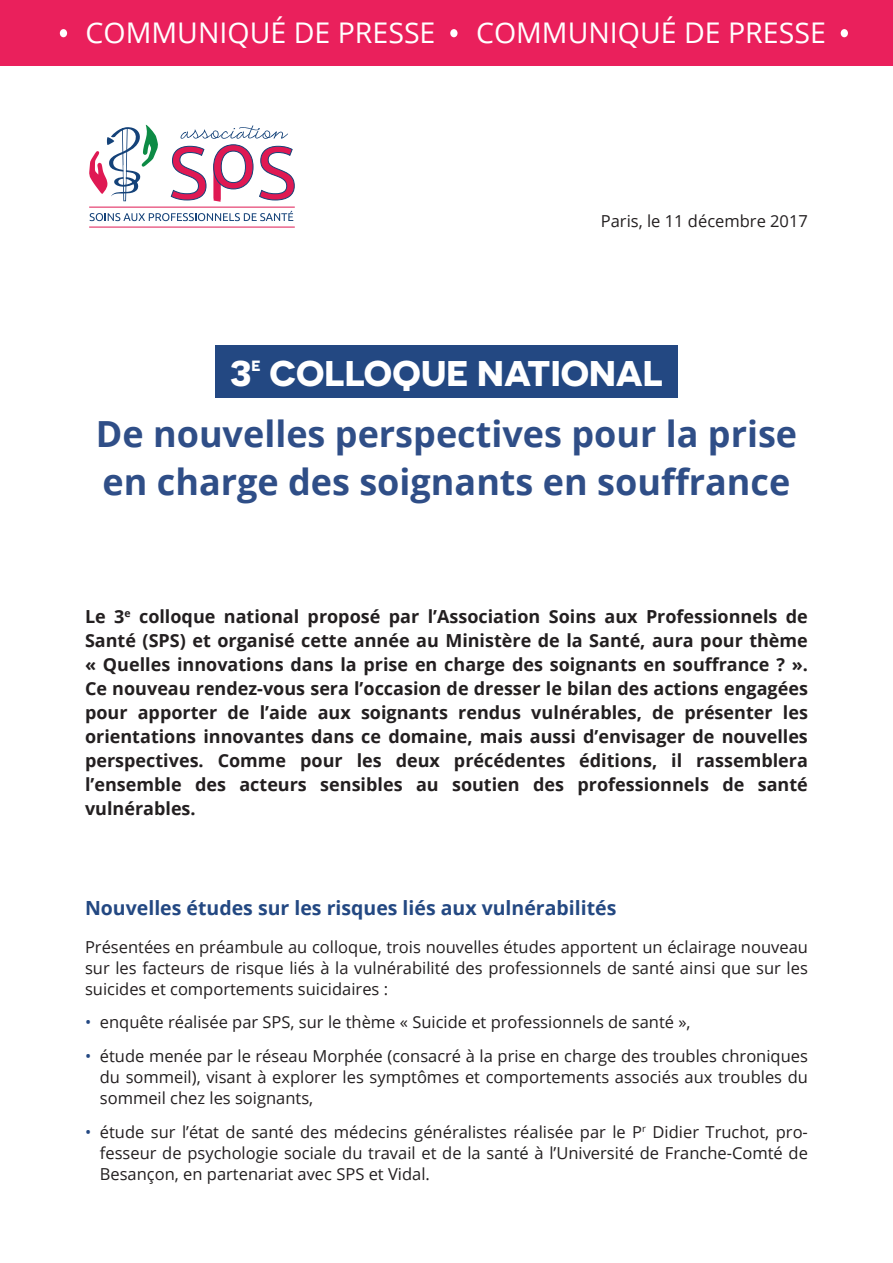
<style>
.page{position:relative;width:893px;height:1263px;background:#fff}
.page>*{position:absolute;margin:0;border:0;box-sizing:border-box;transform-origin:0 0}
.t1{font:700 36px/48px "Open Sans";color:#2f4e87}
.t2{font:700 35.7px "Novecentosanswide";color:#fff}
.t3{font:28.5px "Open Sans";color:#fff}
.t4{font:700 19.5px "Open Sans";color:#234882}
.t5{font:700 18px/24px "Open Sans";color:#231f20;text-align:justify}
.t6{font:16.5px/21px "Open Sans";color:#231f20;text-align:justify}
.t7{font:700 14.85px "Novecentosanswide";color:#fff}
.s1{color:#234882}
</style>
<div class="page">
<div style="left:0;top:0;width:893px;height:66px;background:#ea205c"></div>
<div style="left:60px;top:29px;width:7px;height:8px;background:#fff;border-radius:50%"></div>
<div style="left:450px;top:29px;width:7px;height:8px;background:#fff;border-radius:50%"></div>
<div style="left:841px;top:29px;width:7px;height:8px;background:#fff;border-radius:50%"></div>
<svg style="left:90px;top:211px;width:203px;height:10px"></svg>
<hr style="left:89px;top:207px;width:206px;height:1px;background:#df1953">
<hr style="left:89px;top:227px;width:206px;height:1px;background:#df1953">
<svg style="left:170px;top:125px;width:125px;height:77px"></svg>
<svg style="left:89px;top:124px;width:69px;height:77px"></svg>
<div style="left:215px;top:345px;width:463px;height:53px;background:#234882"></div>
<h3 class="t3" style="left:86px;top:13px;width:351px">COMMUNIQUÉ DE PRESSE</h3>
<h3 class="t3" style="left:476px;top:13px;width:351px">COMMUNIQUÉ DE PRESSE</h3>
<p class="t6" style="left:601px;top:210px;width:209px">Paris, le 11 décembre 2017</p>
<h2 class="t2" style="left:230px;top:351px;width:23px">3</h2>
<p class="t7" style="left:251px;top:357px;width:11px">E</p>
<h2 class="t2" style="left:269px;top:351px;width:395px">COLLOQUE NATIONAL</h2>
<h1 class="t1" style="left:96px;top:409px;width:703px">De nouvelles perspectives pour la prise en charge des soignants en souffrance</h1>
<p class="t5" style="left:85px;top:604px;width:724px">Le 3<sup>e</sup> colloque national proposé par l’Association Soins aux Professionnels de Santé (SPS) et organisé cette année au Ministère de la Santé, aura pour thème « Quelles innovations dans la prise en charge des soignants en souffrance ? ».<br>Ce nouveau rendez-vous sera l’occasion de dresser le bilan des actions engagées pour apporter de l’aide aux soignants rendus vulnérables, de présenter les orientations innovantes dans ce domaine, mais aussi d’envisager de nouvelles perspectives. Comme pour les deux précédentes éditions, il rassemblera l’ensemble des acteurs sensibles au soutien des professionnels de santé vulnérables.</p>
<p class="t4" style="left:85px;top:894px;width:533px">Nouvelles études sur les risques liés aux vulnérabilités</p>
<p class="t6" style="left:85px;top:936px;width:724px">Présentées en préambule au colloque, trois nouvelles études apportent un éclairage nouveau sur les facteurs de risque liés à la vulnérabilité des professionnels de santé ainsi que sur les suicides et comportements suicidaires :</p>
<p class="t6" style="left:85px;top:1011px;width:607px"><span class="s1">•</span> enquête réalisée par SPS, sur le thème « Suicide et professionnels de santé »,</p>
<p class="t6" style="left:100px;top:1045px;width:710px;text-indent:-15px"><span class="s1">•</span> étude menée par le réseau Morphée (consacré à la prise en charge des troubles chroniques du sommeil), visant à explorer les symptômes et comportements associés aux troubles du sommeil chez les soignants,</p>
<p class="t6" style="left:100px;top:1121px;width:710px;text-indent:-15px"><span class="s1">•</span> étude sur l’état de santé des médecins généralistes réalisée par le P<sup>r</sup> Didier Truchot, pro&shy;fesseur de psychologie sociale du travail et de la santé à l’Université de Franche-Comté de Besançon, en partenariat avec SPS et Vidal.</p>
</div>
